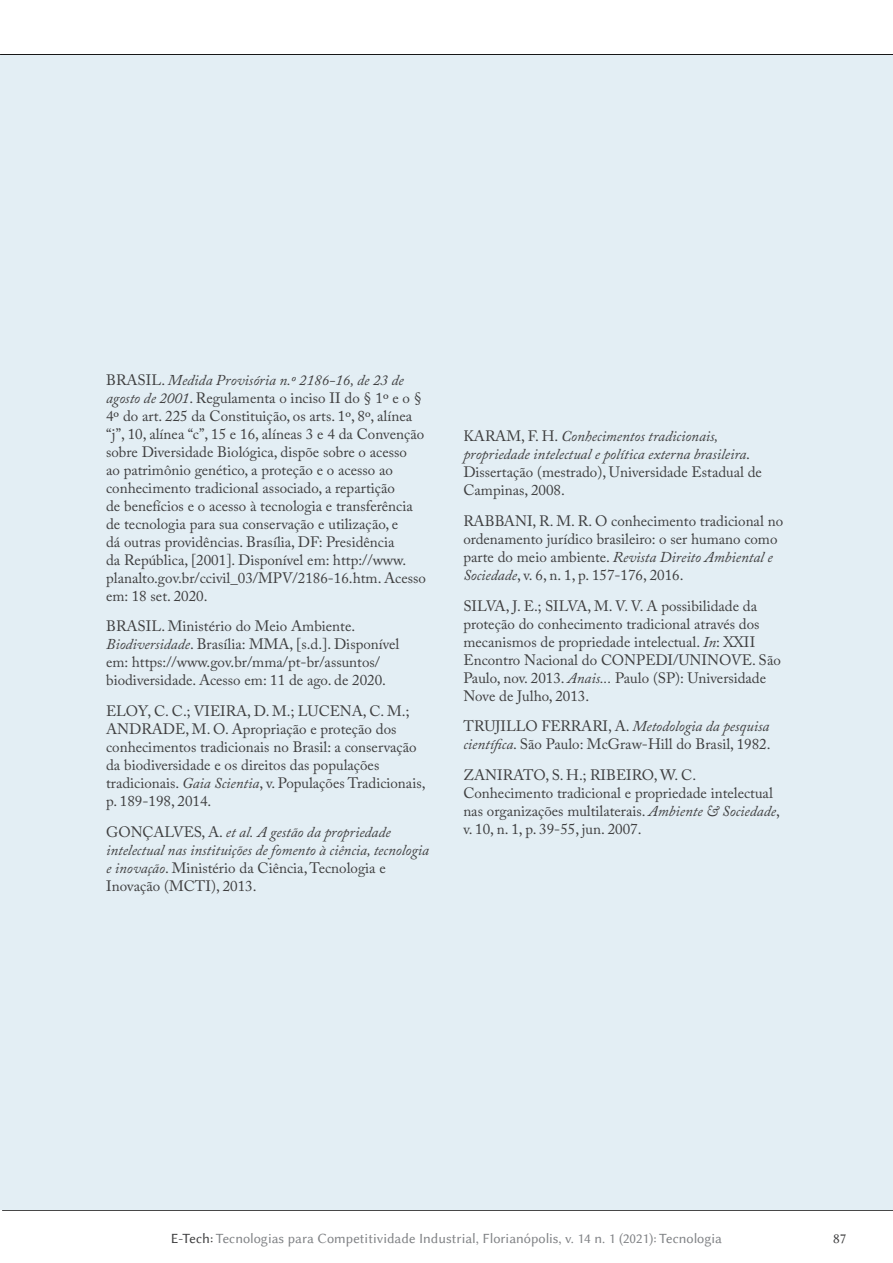
<style>
.page{position:relative;width:893px;height:1263px;background:#fff}
.page>*{position:absolute;margin:0;border:0;box-sizing:border-box;transform-origin:0 0}
.t1{font:15px/18px "Adobe Caslon Pro";color:#3e3e3f}
.t2{font:italic 15px/18px "Adobe Caslon Pro";color:#3e3e3f}
.t3{font:14.25px "Lin Biolinum";color:#808285}
.t4{font:14.25px "Lin Biolinum";color:#3e3e3f}
.s1{font-style:italic}
.s2{font-style:normal}
.s3{color:#3e3e3f}
</style>
<div class="page">
<hr style="left:2px;top:1210px;width:891px;height:1px;background:#000">
<hr style="left:0;top:54px;width:893px;height:1px;background:#000">
<div style="left:0;top:55px;width:446px;height:1154px;background:#e3eef4"></div>
<div style="left:446px;top:55px;width:447px;height:1154px;background:#e3eef4"></div>
<p class="t1" style="left:106px;top:370px;width:321px">BRASIL. <span class="s1">Medida Provisória n.º 2186-16, de 23 de agosto de 2001</span>. Regulamenta o inciso II do § 1º e o § 4º do art. 225 da Constituição, os arts. 1º, 8º, alínea “j”, 10, alínea “c”, 15 e 16, alíneas 3 e 4 da Convenção sobre Diversidade Biológica, dispõe sobre o acesso<br>ao patrimônio genético, a proteção e o acesso ao conhecimento tradicional associado, a repartição<br>de benefícios e o acesso à tecnologia e transferência de tecnologia para sua conservação e utilização, e<br>dá outras providências. Brasília, DF: Presidência<br>da República, [2001]. Disponível em: http://www. planalto.gov.br/ccivil_03/MPV/2186-16.htm. Acesso em: 18 set. 2020.</p>
<p class="t1" style="left:106px;top:617px;width:295px">BRASIL. Ministério do Meio Ambiente.<br><span class="s1">Biodiversidade</span>. Brasília: MMA, [s.d.]. Disponível em: https://www.gov.br/mma/pt-br/assuntos/ biodiversidade. Acesso em: 11 de ago. de 2020.</p>
<p class="t1" style="left:106px;top:702px;width:321px">ELOY, C. C.; VIEIRA, D. M.; LUCENA, C. M.; ANDRADE, M. O. Apropriação e proteção dos conhecimentos tradicionais no Brasil: a conservação da biodiversidade e os direitos das populações tradicionais. <span class="s1">Gaia Scientia</span>, v. Populações Tradicionais, p. 189-198, 2014.</p>
<p class="t2" style="left:106px;top:823px;width:324px"><span class="s2">GONÇALVES, A.</span> et al. A gestão da propriedade intelectual nas instituições de fomento à ciência, tecnologia e inovação<span class="s2">. Ministério da Ciência, Tecnologia e Inovação (MCTI), 2013.</span></p>
<p class="t2" style="left:463px;top:427px;width:300px"><span class="s2">KARAM, F. H.</span> Conhecimentos tradicionais, propriedade intelectual e política externa brasileira<span class="s2">.<br>Dissertação (mestrado), Universidade Estadual de Campinas, 2008.</span></p>
<p class="t1" style="left:463px;top:512px;width:321px">RABBANI, R. M. R. O conhecimento tradicional no ordenamento jurídico brasileiro: o ser humano como parte do meio ambiente. <span class="s1">Revista Direito Ambiental e Sociedade</span>, v. 6, n. 1, p. 157-176, 2016.</p>
<p class="t1" style="left:463px;top:596px;width:319px">SILVA, J. E.; SILVA, M. V. V. A possibilidade da proteção do conhecimento tradicional através dos mecanismos de propriedade intelectual. <span class="s1">In</span>: XXII Encontro Nacional do CONPEDI/UNINOVE. São Paulo, nov. 2013. <span class="s1">Anais...</span> Paulo (SP): Universidade Nove de Julho, 2013.</p>
<p class="t1" style="left:463px;top:717px;width:309px">TRUJILLO FERRARI, A. <span class="s1">Metodologia da pesquisa científica</span>. São Paulo: McGraw-Hill do Brasil, 1982.</p>
<p class="t1" style="left:463px;top:766px;width:318px">ZANIRATO, S. H.; RIBEIRO, W. C.<br>Conhecimento tradicional e propriedade intelectual nas organizações multilaterais. <span class="s1">Ambiente &amp; Sociedade</span>, v. 10, n. 1, p. 39-55, jun. 2007.</p>
<p class="t3" style="left:171px;top:1230px;width:553px"><span class="s3">E-Tech:</span> Tecnologias para Competitividade Industrial, Florianópolis, v. 14 n. 1 (2021): Tecnologia</p>
<p class="t4" style="left:833px;top:1230px;width:15px">87</p>
</div>
